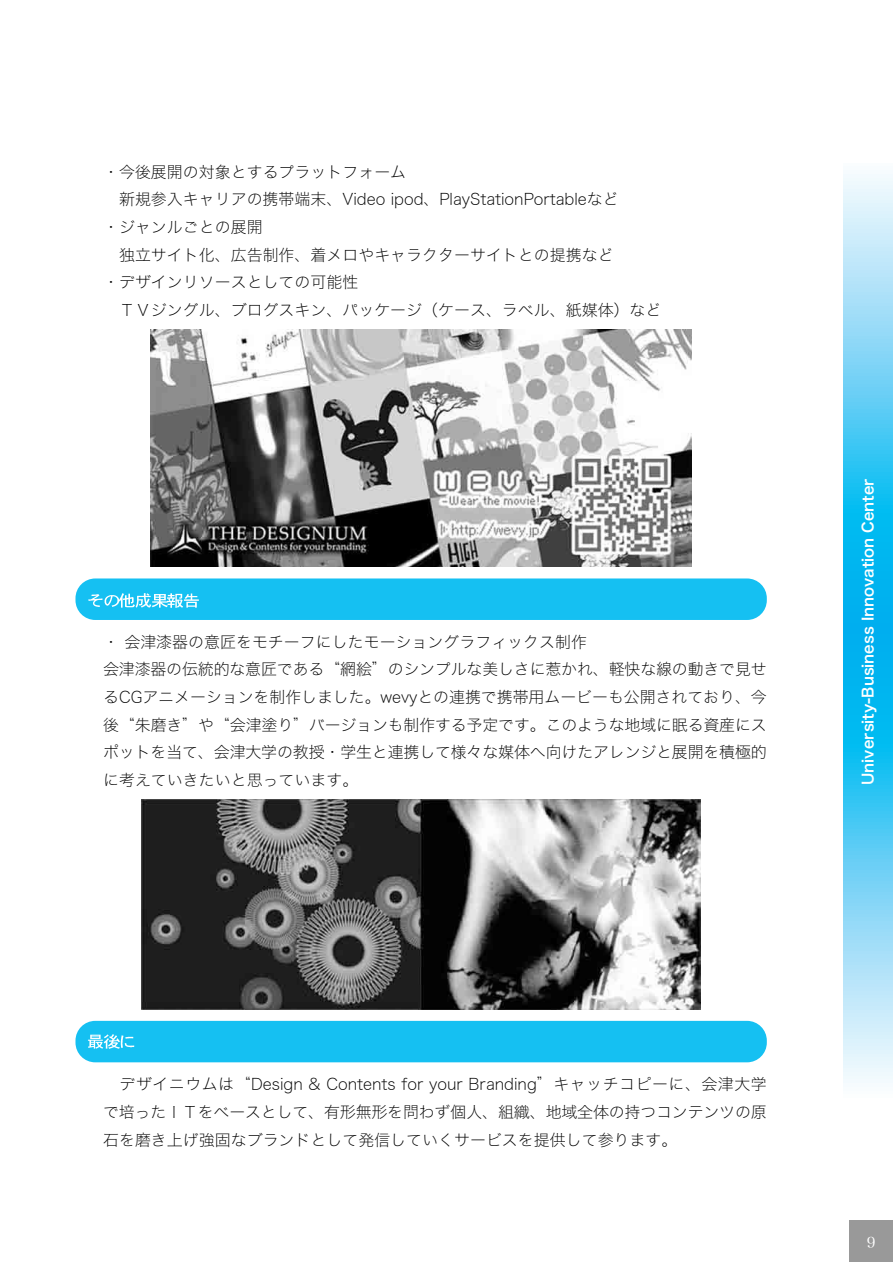
<style>
.page{position:relative;width:893px;height:1262px;background:#fff}
.page>*{position:absolute;margin:0;border:0;box-sizing:border-box;transform-origin:0 0}
.t1{font:15.9px/27.6px "Hira Kaku DS W1";color:#000}
.t2{font:14.85px "Hira Kaku DS W6";color:#fff}
.t3{font:14.85px "Hira Min DS W3";color:#fff}
</style>
<div class="page">
<svg style="left:843px;top:174px;width:49px;height:909px;background:#63cff5"></svg>
<div style="left:849px;top:1220px;width:43px;height:41px;background:#999"></div>
<div style="left:75px;top:578px;width:691px;height:42px;background:#15c0f2;border-radius:20px"></div>
<img style="left:88px;top:594px;width:30px;height:13px">
<img style="left:118px;top:593px;width:48px;height:15px">
<img style="left:166px;top:593px;width:33px;height:15px">
<div style="left:75px;top:1020px;width:691px;height:42px;background:#15c0f2;border-radius:20px"></div>
<img style="left:88px;top:1034px;width:30px;height:14px">
<img style="left:118px;top:1035px;width:17px;height:13px">
<img style="left:151px;top:330px;width:540px;height:237px">
<img style="left:142px;top:799px;width:558px;height:210px">
<p class="t1" style="left:103px;top:160px;width:304px">・今後展開の対象とするプラットフォーム</p>
<p class="t1" style="left:119px;top:188px;width:501px">新規参入キャリアの携帯端末、Video ipod、PlayStationPortableなど</p>
<p class="t1" style="left:103px;top:215px;width:161px">・ジャンルごとの展開</p>
<p class="t1" style="left:119px;top:243px;width:496px">独立サイト化、広告制作、着メロやキャラクターサイトとの提携など</p>
<p class="t1" style="left:103px;top:271px;width:257px">・デザインリソースとしての可能性</p>
<p class="t1" style="left:119px;top:298px;width:544px">ＴＶジングル、ブログスキン、パッケージ（ケース、ラベル、紙媒体）など</p>
<p class="t1" style="left:103px;top:630px;width:665px">・会津漆器の意匠をモチーフにしたモーショングラフィックス制作<br>会津漆器の伝統的な意匠である“網絵”のシンプルな美しさに惹かれ、軽快な線の動きで見せるCGアニメーションを制作しました。wevyとの連携で携帯用ムービーも公開されており、今後“朱磨き”や“会津塗り”バージョンも制作する予定です。このような地域に眠る資産にスポットを当て、会津大学の教授・学生と連携して様々な媒体へ向けたアレンジと展開を積極的に考えていきたいと思っています。</p>
<p class="t2" style="left:862px;top:785px;width:308px;rotate:-90deg">University-Business Innovation Center</p>
<p class="t1" style="left:103px;top:1072px;width:665px;text-align:justify;text-indent:16px">デザイニウムは“Design &amp; Contents for your Branding”キャッチコピーに、会津大学で培ったＩＴをベースとして、有形無形を問わず個人、組織、地域全体の持つコンテンツの原石を磨き上げ強固なブランドとして発信していくサービスを提供して参ります。</p>
<p class="t3" style="left:866px;top:1236px;width:10px">9</p>
</div>
